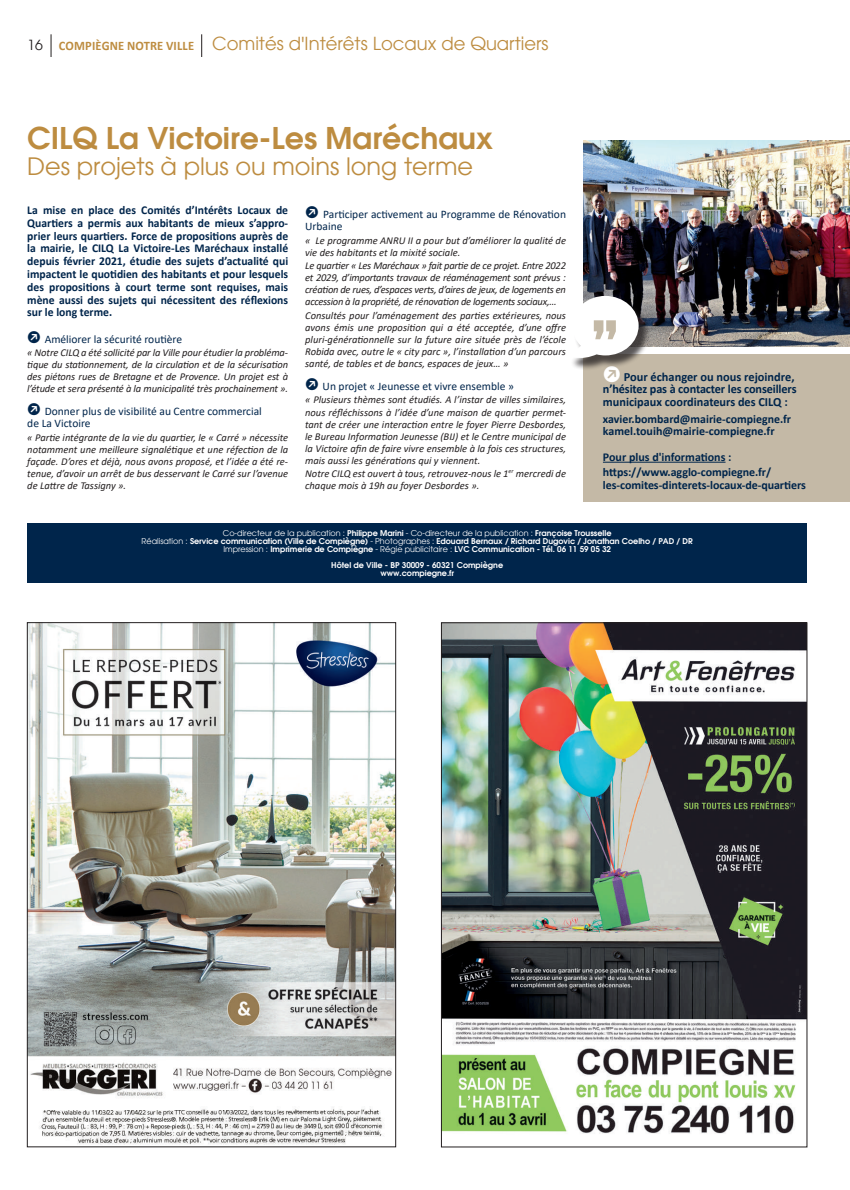
<style>
.page{position:relative;width:850px;height:1190px;background:#fff}
.page>*{position:absolute;margin:0;border:0;box-sizing:border-box;transform-origin:0 0}
.t1{font:600 30px "Avant Garde";color:#bd8c40}
.t2{font:24px "Avant Garde";color:#bd8c40}
.t3{font:18px "Avant Garde";color:#bd8c40}
.t4{font:700 12.5px/12.5px "Calibri";letter-spacing:-.005em;color:#00254b}
.t5{font:700 12px/12.8px "Calibri";color:#00254b}
.t6{font:11.5px/12px "Calibri";color:#00254b}
.t7{font:italic 10.5px/12px "Calibri";color:#231f20;text-align:justify}
.t8{font:600 8px/8px "Avant Garde";color:#fff;text-align:center}
.s1{font-size:14px;color:#231f20}
.s2{font-family:"Calibri";font-weight:700;font-size:13px}
.s3{font-weight:400}
</style>
<div class="page">
<svg style="left:51px;top:34px;width:1px;height:23px"></svg>
<svg style="left:201px;top:34px;width:1px;height:23px"></svg>
<div style="left:27px;top:523px;width:780px;height:60px;background:#00254b"></div>
<img style="left:583px;top:141px;width:266px;height:205px">
<div style="left:583px;top:354px;width:266px;height:148px;background:#c4b9a6"></div>
<hr style="left:603px;top:462px;width:122px;height:1px;background:#00254b">
<div style="left:570px;top:298px;width:81px;height:72px;background:#231f20;opacity:.75"></div>
<svg style="left:570px;top:296px;width:68px;height:63px"></svg>
<img style="left:443px;top:625px;width:362px;height:509px">
<img style="left:29px;top:624px;width:365px;height:521px">
<svg style="left:604px;top:367px;width:16px;height:3px"></svg>
<h3 class="t3" style="left:27px;top:33px;width:522px"><span class="s1">16</span> <span class="s2">COMPIÈGNE NOTRE VILLE</span> Comités d'Intérêts Locaux de Quartiers</h3>
<h1 class="t1" style="left:27px;top:118px;width:467px">CILQ La Victoire-Les Maréchaux</h1>
<h2 class="t2" style="left:27px;top:152px;width:447px">Des projets à plus ou moins long terme</h2>
<p class="t5" style="left:27px;top:203px;width:262px;text-align:justify">La mise en place des Comités d’Intérêts Locaux de Quartiers a permis aux habitants de mieux s’appro&shy;prier leurs quartiers. Force de propositions auprès de la mairie, le CILQ La Victoire-Les Maréchaux installé depuis février 2021, étudie des sujets d’actualité qui impactent le quotidien des habitants et pour lesquels des propositions à court terme sont requises, mais mène aussi des sujets qui nécessitent des réflexions sur le long terme.</p>
<p class="t6" style="left:45px;top:332px;width:139px">Améliorer la sécurité routière</p>
<p class="t7" style="left:27px;top:346px;width:262px">« Notre CILQ a été sollicité par la Ville pour étudier la probléma&shy;tique du stationnement, de la circulation et de la sécurisation des piétons rues de Bretagne et de Provence. Un projet est à l’étude et sera présenté à la municipalité très prochainement ».</p>
<p class="t6" style="left:27px;top:405px;width:236px;text-indent:17px">Donner plus de visibilité au Centre commercial de La Victoire</p>
<p class="t7" style="left:27px;top:431px;width:262px">« Partie intégrante de la vie du quartier, le « Carré » nécessite notamment une meilleure signalétique et une réfection de la façade. D’ores et déjà, nous avons proposé, et l’idée a été re&shy;tenue, d’avoir un arrêt de bus desservant le Carré sur l’avenue de Lattre de Tassigny ».</p>
<p class="t6" style="left:305px;top:208px;width:262px;text-indent:18px">Participer activement au Programme de Rénovation<br>Urbaine</p>
<p class="t7" style="left:305px;top:234px;width:262px">« Le programme ANRU II a pour but d’améliorer la qualité de vie des habitants et la mixité sociale.</p>
<p class="t7" style="left:305px;top:259px;width:262px">Le quartier « Les Maréchaux » fait partie de ce projet. Entre 2022 et 2029, d’importants travaux de réaménagement sont prévus : création de rues, d’espaces verts, d’aires de jeux, de logements en accession à la propriété, de rénovation de logements sociaux,…</p>
<p class="t7" style="left:305px;top:309px;width:262px">Consultés pour l’aménagement des parties extérieures, nous avons émis une proposition qui a été acceptée, d’une offre pluri-générationnelle sur la future aire située près de l’école Robida avec, outre le « city parc », l’installation d’un parcours santé, de tables et de bancs, espaces de jeux… »</p>
<p class="t6" style="left:323px;top:380px;width:193px">Un projet « Jeunesse et vivre ensemble »</p>
<p class="t7" style="left:305px;top:394px;width:262px">« Plusieurs thèmes sont étudiés. A l’instar de villes similaires, nous réfléchissons à l’idée d’une maison de quartier permet&shy;tant de créer une interaction entre le foyer Pierre Desbordes, le Bureau Information Jeunesse (BIJ) et le Centre municipal de la Victoire afin de faire vivre ensemble à la fois ces structures, mais aussi les générations qui y viennent.</p>
<p class="t7" style="left:305px;top:467px;width:262px">Notre CILQ est ouvert à tous, retrouvez-nous le 1<sup>er</sup> mercredi de chaque mois à 19h au foyer Desbordes ».</p>
<p class="t4" style="left:603px;top:370px;width:195px;text-indent:21px">Pour échanger ou nous rejoindre, n’hésitez pas à contacter les conseillers municipaux coordinateurs des CILQ :</p>
<p class="t5" style="left:603px;top:413px;width:189px;line-height:12px">xavier.bombard@mairie-compiegne.fr kamel.touih@mairie-compiegne.fr</p>
<p class="t5" style="left:603px;top:449px;width:170px;line-height:15.4px">Pour plus d'informations : https://www.agglo-compiegne.fr/</p>
<p class="t5" style="left:603px;top:479px;width:204px">les-comites-dinterets-locaux-de-quartiers</p>
<p class="t8" style="left:142px;top:529px;width:552px"><span class="s3">Co-directeur de la publication :</span> Philippe Marini <span class="s3">- Co-directeur de la publication :</span> Françoise Trousselle<br><span class="s3">Réalisation :</span> Service communication (Ville de Compiègne) <span class="s3">- Photographes :</span> Edouard Bernaux / Richard Dugovic / Jonathan Coelho / PAD / DR<br><span class="s3">Impression :</span> Imprimerie de Compiègne <span class="s3">- Régie publicitaire :</span> LVC Communication - Tél. 06 11 59 05 32</p>
<p class="t8" style="left:331px;top:561px;width:173px">Hôtel de Ville - BP 30009 - 60321 Compiègne www.compiegne.fr</p>
</div>
